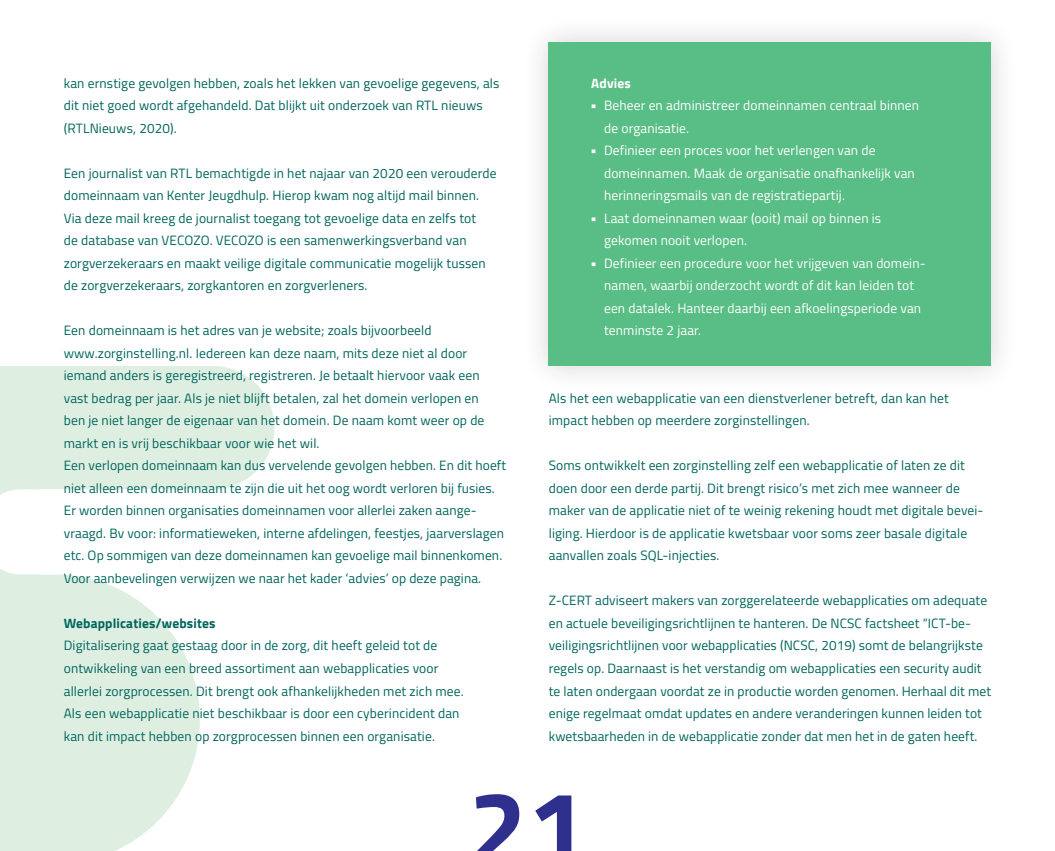
<style>
.page{position:relative;width:1055px;height:851px;background:#fff}
.page>*{position:absolute;margin:0;border:0;box-sizing:border-box;transform-origin:0 0}
.t1{font:700 105px "Titillium Web";color:#2f308d}
.t2{font:13.5px/22.5px "Titillium Web";letter-spacing:.01em;color:#01655d}
.t3{font:13.5px/22.5px "Titillium Web";letter-spacing:.01em;color:#fff}
.t4{font:700 13.5px "Titillium Web";letter-spacing:.01em;color:#01655d}
.t5{font:700 13.5px "Titillium Web";letter-spacing:.01em;color:#fff}
.s1{font-weight:900}
</style>
<div class="page">
<svg style="left:0;top:574px;width:200px;height:276px;background:#e2f1e6"></svg>
<div style="left:0;top:366px;width:274px;height:123px;background:#deefe2"></div>
<div style="left:521px;top:15px;width:497px;height:379px;background:#231f20;opacity:.2"></div>
<div style="left:549px;top:43px;width:442px;height:323px;background:#59be85"></div>
<p class="t2" style="left:64px;top:71px;width:437px">kan ernstige gevolgen hebben, zoals het lekken van gevoelige gegevens, als dit niet goed wordt afgehandeld. Dat blijkt uit onderzoek van RTL nieuws (RTLNieuws, 2020).</p>
<p class="t2" style="left:64px;top:161px;width:434px">Een journalist van RTL bemachtigde in het najaar van 2020 een verouderde domeinnaam van Kenter Jeugdhulp. Hierop kwam nog altijd mail binnen.<br>Via deze mail kreeg de journalist toegang tot gevoelige data en zelfs tot<br>de database van VECOZO. VECOZO is een samenwerkingsverband van zorgverzekeraars en maakt veilige digitale communicatie mogelijk tussen de zorgverzekeraars, zorgkantoren en zorgverleners.</p>
<p class="t2" style="left:64px;top:318px;width:422px">Een domeinnaam is het adres van je website; zoals bijvoorbeeld www.zorginstelling.nl. Iedereen kan deze naam, mits deze niet al door iemand anders is geregistreerd, registreren. Je betaalt hiervoor vaak een vast bedrag per jaar. Als je niet blijft betalen, zal het domein verlopen en ben je niet langer de eigenaar van het domein. De naam komt weer op de markt en is vrij beschikbaar voor wie het wil.</p>
<p class="t2" style="left:64px;top:453px;width:444px">Een verlopen domeinnaam kan dus vervelende gevolgen hebben. En dit hoeft niet alleen een domeinnaam te zijn die uit het oog wordt verloren bij fusies.<br>Er worden binnen organisaties domeinnamen voor allerlei zaken aange&shy;vraagd. Bv voor: informatieweken, interne afdelingen, feestjes, jaarverslagen etc. Op sommigen van deze domeinnamen kan gevoelige mail binnenkomen.<br>Voor aanbevelingen verwijzen we naar het kader ‘advies’ op deze pagina.</p>
<p class="t4" style="left:64px;top:612px;width:153px">Webapplicaties/websites</p>
<p class="t2" style="left:64px;top:633px;width:401px">Digitalisering gaat gestaag door in de zorg, dit heeft geleid tot de ontwikkeling van een breed assortiment aan webapplicaties voor allerlei zorgprocessen. Dit brengt ook afhankelijkheden met zich mee.<br>Als een webapplicatie niet beschikbaar is door een cyberincident dan kan dit impact hebben op zorgprocessen binnen een organisatie.</p>
<p class="t5" style="left:591px;top:72px;width:41px">Advies</p>
<p class="t3" style="left:604px;top:93px;width:316px;text-indent:-13px"><span class="s1">•</span> Beheer en administreer domeinnamen centraal binnen de organisatie.</p>
<p class="t3" style="left:604px;top:138px;width:312px;text-indent:-13px"><span class="s1">•</span> Definieer een proces voor het verlengen van de domeinnamen. Maak de organisatie onafhankelijk van herinneringsmails van de registratiepartij.</p>
<p class="t3" style="left:604px;top:206px;width:279px;text-indent:-13px"><span class="s1">•</span> Laat domeinnamen waar (ooit) mail op binnen is gekomen nooit verlopen.</p>
<p class="t3" style="left:604px;top:251px;width:323px;text-indent:-13px"><span class="s1">•</span> Definieer een procedure voor het vrijgeven van domein&shy;namen, waarbij onderzocht wordt of dit kan leiden tot een datalek. Hanteer daarbij een afkoelingsperiode van tenminste 2 jaar.</p>
<p class="t2" style="left:549px;top:386px;width:401px">Als het een webapplicatie van een dienstverlener betreft, dan kan het impact hebben op meerdere zorginstellingen.</p>
<p class="t2" style="left:549px;top:453px;width:436px">Soms ontwikkelt een zorginstelling zelf een webapplicatie of laten ze dit doen door een derde partij. Dit brengt risico’s met zich mee wanneer de maker van de applicatie niet of te weinig rekening houdt met digitale bevei&shy;liging. Hierdoor is de applicatie kwetsbaar voor soms zeer basale digitale aanvallen zoals SQL-injecties.</p>
<p class="t2" style="left:549px;top:588px;width:444px">Z-CERT adviseert makers van zorggerelateerde webapplicaties om adequate en actuele beveiligingsrichtlijnen te hanteren. De NCSC factsheet “ICT-be&shy;veiligingsrichtlijnen voor webapplicaties (NCSC, 2019) somt de belangrijkste regels op. Daarnaast is het verstandig om webapplicaties een security audit te laten ondergaan voordat ze in productie worden genomen. Herhaal dit met enige regelmaat omdat updates en andere veranderingen kunnen leiden tot kwetsbaarheden in de webapplicatie zonder dat men het in de gaten heeft.</p>
<h1 class="t1" style="left:468px;top:747px;width:119px">21</h1>
</div>
